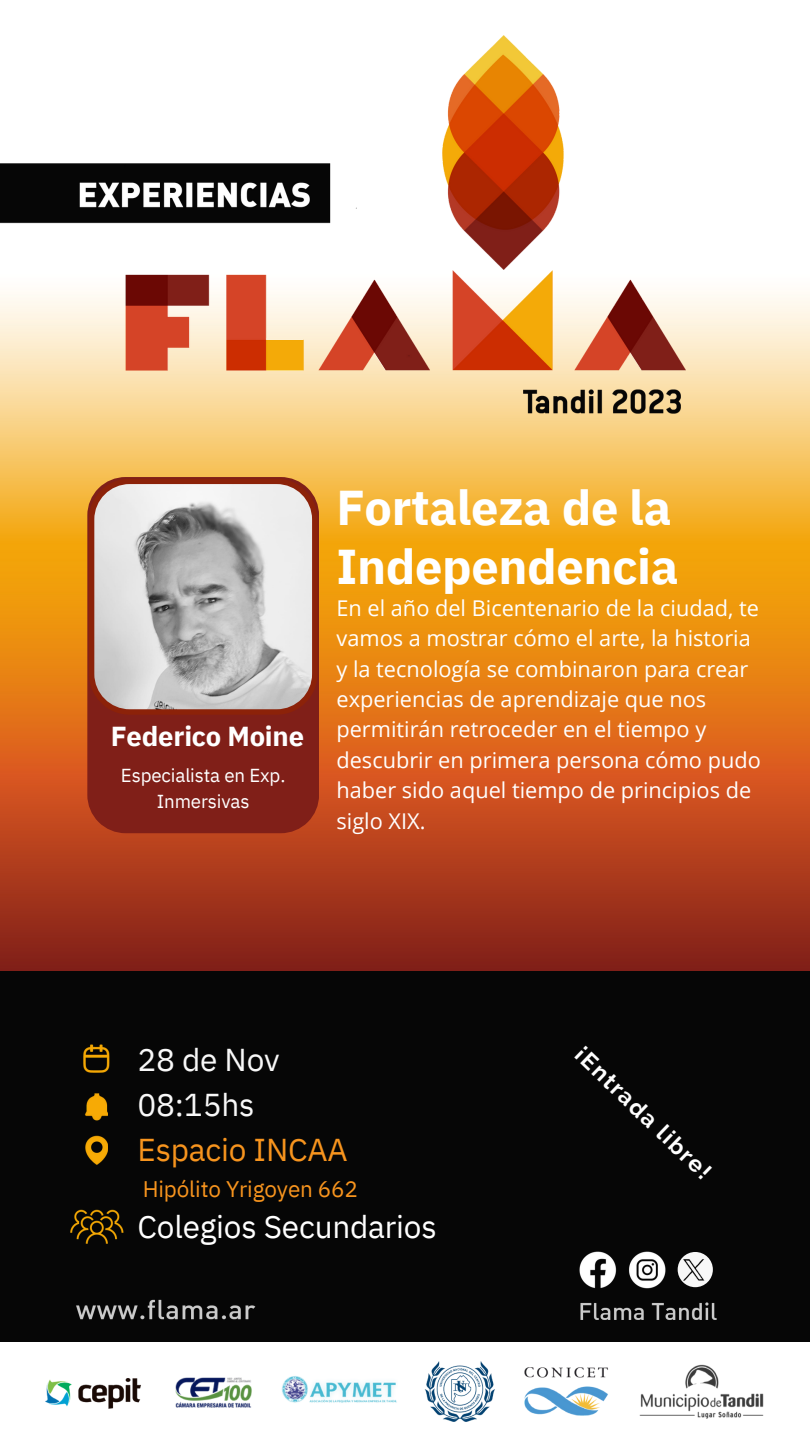
<style>
.page{position:relative;width:810px;height:1440px;background:#fff}
.page>*{position:absolute;margin:0;border:0;box-sizing:border-box;transform-origin:0 0}
.t1{font:700 48.75px/58.5px "IBM Plex Sans";letter-spacing:-.005em;color:#fff}
.t2{font:31.58px "IBM Plex Sans";letter-spacing:-.005em;color:#fff}
.t3{font:31.58px "IBM Plex Sans";letter-spacing:-.005em;color:#f8f8f8}
.t4{font:31.58px "IBM Plex Sans";letter-spacing:-.005em;color:#f7941e}
.t5{font:700 27.38px "IBM Plex Sans";letter-spacing:-.005em;color:#fff}
.t6{font:700 22.8px "Raleway";color:#fff}
.t7{font:22.5px "IBM Plex Sans";letter-spacing:-.005em;color:#f7941e}
.t8{font:21.75px/30.4px "Open Sans";color:#fff}
.t9{font:18.75px/25.9px "IBM Plex Sans";letter-spacing:-.005em;color:#fff;text-align:center}
</style>
<div class="page">
<img style="left:0;top:294px;width:810px;height:1048px">
<img style="left:0;top:163px;width:124px;height:61px">
<img style="left:124px;top:35px;width:562px;height:387px">
<div style="left:87px;top:477px;width:232px;height:356px;background:#801f18"></div>
<svg style="left:89px;top:479px;width:228px;height:236px;background:#c1b6b3"></svg>
<img style="left:561px;top:1243px;width:163px;height:51px">
<div style="left:678px;top:1252px;width:35px;height:35px;background:#f8f8f8;border-radius:50%"></div>
<img style="left:684px;top:1259px;width:21px;height:22px">
<img style="left:68px;top:1294px;width:198px;height:29px">
<img style="left:561px;top:1298px;width:169px;height:24px">
<img style="left:45px;top:1378px;width:96px;height:31px">
<img style="left:424px;top:1362px;width:71px;height:60px">
<img style="left:524px;top:1367px;width:84px;height:49px">
<img style="left:281px;top:1376px;width:116px;height:27px">
<img style="left:175px;top:1377px;width:77px;height:31px">
<img style="left:639px;top:1364px;width:125px;height:55px">
<img style="left:66px;top:1205px;width:60px;height:47px">
<img style="left:84px;top:1132px;width:24px;height:41px">
<img style="left:79px;top:1041px;width:33px;height:38px">
<img style="left:84px;top:1086px;width:24px;height:40px">
<p class="t5" style="left:111px;top:718px;width:195px">Federico Moine</p>
<p class="t9" style="left:121px;top:763px;width:166px">Especialista en Exp.<br>Inmersivas</p>
<p class="t1" style="left:336px;top:478px;width:344px">Fortaleza de la<br>Independencia</p>
<p class="t8" style="left:336px;top:592px;width:426px">En el año del Bicentenario de la ciudad, te vamos a mostrar cómo el arte, la historia y la tecnología se combinaron para crear experiencias de aprendizaje que nos permitirán retroceder en el tiempo y descubrir en primera persona cómo pudo haber sido aquel tiempo de principios de siglo XIX.</p>
<p class="t3" style="left:138px;top:1039px;width:144px">28 de Nov</p>
<p class="t3" style="left:138px;top:1084px;width:118px">08:15hs</p>
<p class="t4" style="left:138px;top:1129px;width:212px">Espacio INCAA</p>
<p class="t7" style="left:143px;top:1173px;width:217px">Hipólito Yrigoyen 662</p>
<p class="t2" style="left:138px;top:1206px;width:301px">Colegios Secundarios</p>
<p class="t6" style="left:588px;top:1041px;width:181px;rotate:44deg">¡Entrada libre!</p>
</div>
